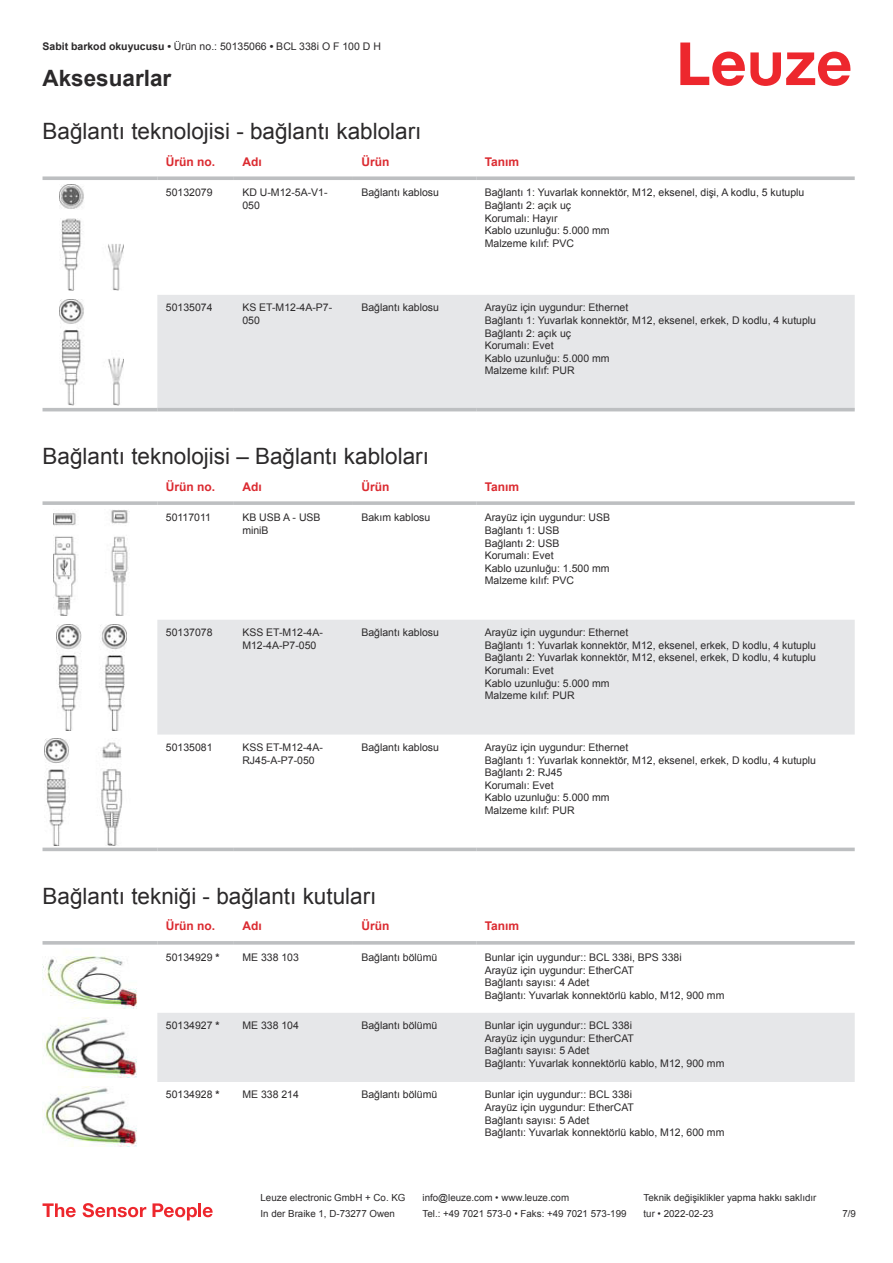
<style>
.page{position:relative;width:893px;height:1263px;background:#fff}
.page>*{position:absolute;margin:0;border:0;box-sizing:border-box;transform-origin:0 0}
.t1{font:22.5px "Arial";color:#2b292a}
.t2{font:700 22.5px "Arial";color:#2b292a}
.t3{font:700 12px "Arial";color:#db2a30}
.t4{font:10.5px/12.6px "Arial";color:#2b292a}
.t5{font:9.75px "Arial";color:#2b292a}
.s1{font-weight:700}
</style>
<div class="page">
<svg style="left:680px;top:43px;width:170px;height:43px"></svg>
<div style="left:157px;top:295px;width:698px;height:113px;background:#e6e7e9"></div>
<svg style="left:43px;top:176px;width:114px;height:4px"></svg>
<svg style="left:157px;top:176px;width:77px;height:4px"></svg>
<svg style="left:234px;top:176px;width:119px;height:4px"></svg>
<svg style="left:353px;top:176px;width:123px;height:4px"></svg>
<svg style="left:476px;top:176px;width:379px;height:4px;background:#c4c6c8"></svg>
<hr style="left:43px;top:408px;width:114px;height:3px;background:#bdbfc1">
<hr style="left:157px;top:408px;width:77px;height:3px;background:#bdbfc1">
<hr style="left:234px;top:408px;width:119px;height:3px;background:#bdbfc1">
<hr style="left:353px;top:408px;width:123px;height:3px;background:#bdbfc1">
<hr style="left:476px;top:408px;width:379px;height:3px;background:#bdbfc1">
<img style="left:59px;top:184px;width:65px;height:107px">
<img style="left:59px;top:299px;width:65px;height:106px">
<svg style="left:43px;top:615px;width:812px;height:237px"></svg>
<div style="left:157px;top:620px;width:698px;height:114px;background:#e6e7e9"></div>
<svg style="left:43px;top:501px;width:114px;height:4px"></svg>
<svg style="left:157px;top:501px;width:77px;height:4px"></svg>
<svg style="left:234px;top:501px;width:119px;height:4px"></svg>
<svg style="left:353px;top:501px;width:123px;height:4px"></svg>
<svg style="left:476px;top:501px;width:379px;height:4px;background:#c3c5c7"></svg>
<hr style="left:43px;top:848px;width:114px;height:3px;background:#bdbfc1">
<hr style="left:157px;top:848px;width:77px;height:3px;background:#bdbfc1">
<hr style="left:234px;top:848px;width:119px;height:3px;background:#bdbfc1">
<hr style="left:353px;top:848px;width:123px;height:3px;background:#bdbfc1">
<hr style="left:476px;top:848px;width:379px;height:3px;background:#bdbfc1">
<img style="left:53px;top:510px;width:77px;height:105px">
<img style="left:56px;top:624px;width:70px;height:106px">
<img style="left:45px;top:739px;width:93px;height:106px">
<div style="left:157px;top:1013px;width:698px;height:69px;background:#e6e7e9"></div>
<svg style="left:43px;top:941px;width:114px;height:4px"></svg>
<svg style="left:157px;top:941px;width:77px;height:4px"></svg>
<svg style="left:234px;top:941px;width:119px;height:4px"></svg>
<svg style="left:353px;top:941px;width:123px;height:4px"></svg>
<svg style="left:476px;top:941px;width:379px;height:4px;background:#c3c5c7"></svg>
<img style="left:43px;top:956px;width:94px;height:52px">
<img style="left:43px;top:1017px;width:94px;height:61px">
<img style="left:43px;top:1086px;width:94px;height:61px">
<svg style="left:43px;top:1203px;width:33px;height:14px"></svg>
<svg style="left:83px;top:1203px;width:63px;height:14px"></svg>
<svg style="left:153px;top:1203px;width:44px;height:17px"></svg>
<hr style="left:198px;top:1203px;width:3px;height:14px;background:#ed272d">
<svg style="left:203px;top:1207px;width:10px;height:10px"></svg>
<p class="t4" style="left:43px;top:41px;width:340px"><span class="s1">Sabit barkod okuyucusu •</span> Ürün no.: 50135066 <span class="s1">•</span> BCL 338i O F 100 D H</p>
<h1 class="t2" style="left:43px;top:70px;width:130px">Aksesuarlar</h1>
<h1 class="t1" style="left:43px;top:116px;width:380px">Bağlantı teknolojisi - bağlantı kabloları</h1>
<p class="t3" style="left:166px;top:153px;width:51px">Ürün no.</p>
<p class="t3" style="left:242px;top:153px;width:21px">Adı</p>
<p class="t3" style="left:361px;top:157px;width:29px">Ürün</p>
<p class="t3" style="left:485px;top:153px;width:36px">Tanım</p>
<p class="t4" style="left:166px;top:186px;width:48px">50132079</p>
<p class="t4" style="left:242px;top:187px;width:87px">KD U-M12-5A-V1-<br>050</p>
<p class="t4" style="left:361px;top:186px;width:79px">Bağlantı kablosu</p>
<p class="t4" style="left:485px;top:186px;width:321px">Bağlantı 1: Yuvarlak konnektör, M12, eksenel, dişi, A kodlu, 5 kutuplu<br>Bağlantı 2: açık uç<br>Korumalı: Hayır<br>Kablo uzunluğu: 5.000 mm<br>Malzeme kılıf: PVC</p>
<p class="t4" style="left:166px;top:301px;width:48px">50135074</p>
<p class="t4" style="left:242px;top:301px;width:91px">KS ET-M12-4A-P7-<br>050</p>
<p class="t4" style="left:361px;top:301px;width:79px">Bağlantı kablosu</p>
<p class="t4" style="left:485px;top:301px;width:333px">Arayüz için uygundur: Ethernet<br>Bağlantı 1: Yuvarlak konnektör, M12, eksenel, erkek, D kodlu, 4 kutuplu<br>Bağlantı 2: açık uç<br>Korumalı: Evet<br>Kablo uzunluğu: 5.000 mm<br>Malzeme kılıf: PUR</p>
<h1 class="t1" style="left:43px;top:441px;width:388px">Bağlantı teknolojisi – Bağlantı kabloları</h1>
<p class="t3" style="left:166px;top:478px;width:51px">Ürün no.</p>
<p class="t3" style="left:242px;top:478px;width:21px">Adı</p>
<p class="t3" style="left:361px;top:482px;width:29px">Ürün</p>
<p class="t3" style="left:485px;top:478px;width:36px">Tanım</p>
<p class="t4" style="left:166px;top:512px;width:47px">50117011</p>
<p class="t4" style="left:242px;top:511px;width:80px">KB USB A - USB miniB</p>
<p class="t4" style="left:361px;top:511px;width:70px">Bakım kablosu</p>
<p class="t4" style="left:485px;top:511px;width:127px">Arayüz için uygundur: USB<br>Bağlantı 1: USB<br>Bağlantı 2: USB<br>Korumalı: Evet<br>Kablo uzunluğu: 1.500 mm<br>Malzeme kılıf: PVC</p>
<p class="t4" style="left:166px;top:627px;width:48px">50137078</p>
<p class="t4" style="left:242px;top:626px;width:82px">KSS ET-M12-4A-<br>M12-4A-P7-050</p>
<p class="t4" style="left:361px;top:626px;width:79px">Bağlantı kablosu</p>
<p class="t4" style="left:485px;top:626px;width:333px">Arayüz için uygundur: Ethernet<br>Bağlantı 1: Yuvarlak konnektör, M12, eksenel, erkek, D kodlu, 4 kutuplu Bağlantı 2: Yuvarlak konnektör, M12, eksenel, erkek, D kodlu, 4 kutuplu Korumalı: Evet<br>Kablo uzunluğu: 5.000 mm<br>Malzeme kılıf: PUR</p>
<p class="t4" style="left:166px;top:742px;width:48px">50135081</p>
<p class="t4" style="left:242px;top:741px;width:82px">KSS ET-M12-4A-<br>RJ45-A-P7-050</p>
<p class="t4" style="left:361px;top:741px;width:79px">Bağlantı kablosu</p>
<p class="t4" style="left:485px;top:741px;width:333px">Arayüz için uygundur: Ethernet<br>Bağlantı 1: Yuvarlak konnektör, M12, eksenel, erkek, D kodlu, 4 kutuplu<br>Bağlantı 2: RJ45<br>Korumalı: Evet<br>Kablo uzunluğu: 5.000 mm<br>Malzeme kılıf: PUR</p>
<h1 class="t1" style="left:43px;top:881px;width:335px">Bağlantı tekniği - bağlantı kutuları</h1>
<p class="t3" style="left:166px;top:917px;width:51px">Ürün no.</p>
<p class="t3" style="left:242px;top:917px;width:21px">Adı</p>
<p class="t3" style="left:361px;top:921px;width:29px">Ürün</p>
<p class="t3" style="left:485px;top:917px;width:36px">Tanım</p>
<p class="t4" style="left:166px;top:951px;width:55px">50134929 <span class="s1">*</span></p>
<p class="t4" style="left:242px;top:952px;width:58px">ME 338 103</p>
<p class="t4" style="left:361px;top:951px;width:77px">Bağlantı bölümü</p>
<p class="t4" style="left:485px;top:951px;width:241px">Bunlar için uygundur:: BCL 338i, BPS 338i<br>Arayüz için uygundur: EtherCAT<br>Bağlantı sayısı: 4 Adet<br>Bağlantı: Yuvarlak konnektörlü kablo, M12, 900 mm</p>
<p class="t4" style="left:166px;top:1019px;width:55px">50134927 <span class="s1">*</span></p>
<p class="t4" style="left:242px;top:1019px;width:58px">ME 338 104</p>
<p class="t4" style="left:361px;top:1019px;width:77px">Bağlantı bölümü</p>
<p class="t4" style="left:485px;top:1019px;width:241px">Bunlar için uygundur:: BCL 338i<br>Arayüz için uygundur: EtherCAT<br>Bağlantı sayısı: 5 Adet<br>Bağlantı: Yuvarlak konnektörlü kablo, M12, 900 mm</p>
<p class="t4" style="left:166px;top:1088px;width:55px">50134928 <span class="s1">*</span></p>
<p class="t4" style="left:242px;top:1088px;width:58px">ME 338 214</p>
<p class="t4" style="left:361px;top:1088px;width:77px">Bağlantı bölümü</p>
<p class="t4" style="left:485px;top:1088px;width:241px">Bunlar için uygundur:: BCL 338i<br>Arayüz için uygundur: EtherCAT<br>Bağlantı sayısı: 5 Adet<br>Bağlantı: Yuvarlak konnektörlü kablo, M12, 600 mm</p>
<p class="t5" style="left:261px;top:1191px;width:146px">Leuze electronic GmbH + Co. KG</p>
<p class="t5" style="left:423px;top:1191px;width:148px">info@leuze.com • www.leuze.com</p>
<p class="t5" style="left:644px;top:1191px;width:174px">Teknik değişiklikler yapma hakkı saklıdır</p>
<p class="t5" style="left:261px;top:1207px;width:136px">In der Braike 1, D-73277 Owen</p>
<p class="t5" style="left:423px;top:1207px;width:205px">Tel.: +49 7021 573-0 • Faks: +49 7021 573-199</p>
<p class="t5" style="left:644px;top:1207px;width:72px">tur • 2022-02-23</p>
<p class="t5" style="left:842px;top:1210px;width:15px">7 /9</p>
</div>
